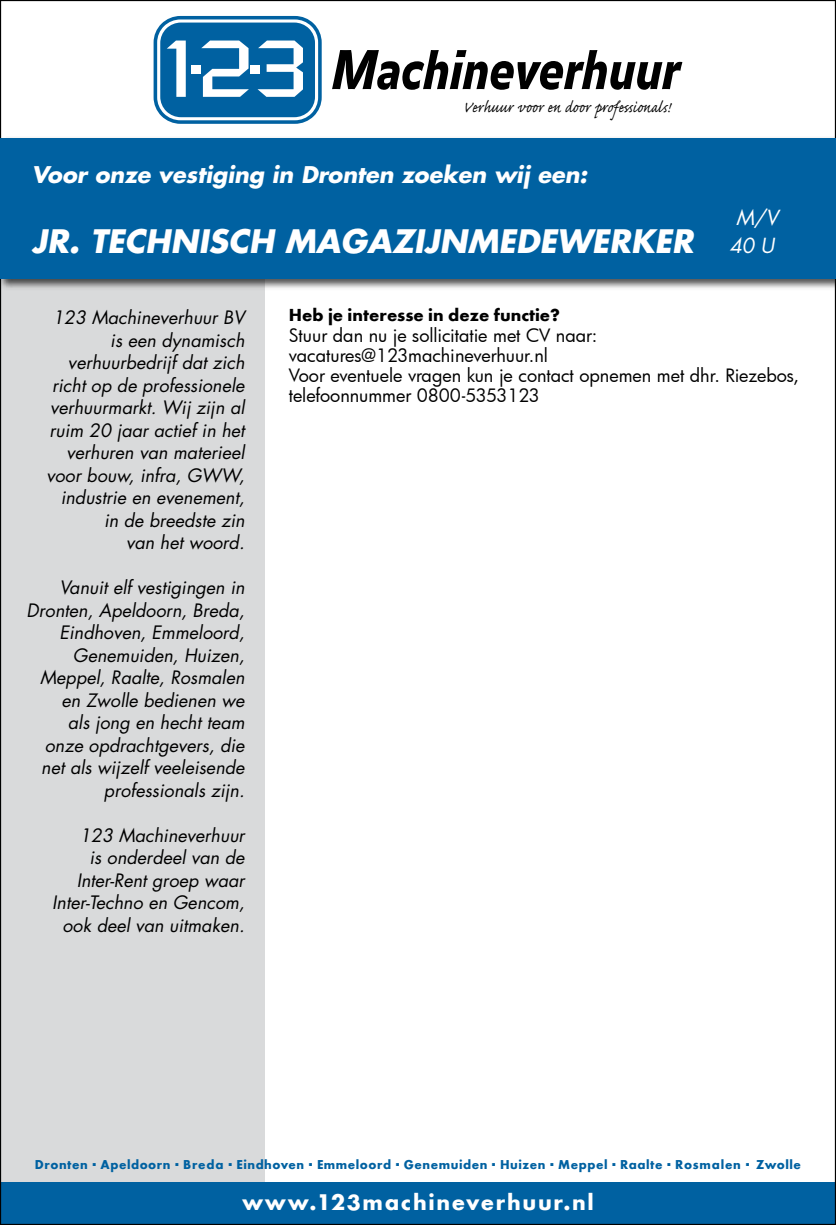
<style>
.page{position:relative;width:836px;height:1225px;background:#fff}
.page>*{position:absolute;margin:0;border:0;box-sizing:border-box;transform-origin:0 0}
.t1{font:italic 700 31.5px "Futura";color:#fff}
.t2{font:23.4px "Futura T Bold";letter-spacing:.07em;color:#fff}
.t3{font:italic 700 22.28px "Futura";color:#fff}
.t4{font:italic 20.25px "Futura";color:#fff}
.t5{font:20.03px "Caflisch Script Pro";letter-spacing:.01em;color:#000;scale:.9 1}
.t6{font:italic 18px/22.5px "Futura";color:#000;text-align:right}
.t7{font:18px/20.2px "Futura";color:#000}
.t8{font:18px "Futura T Bold";color:#000}
.t9{font:13.28px "Futura T Bold";letter-spacing:.04em;color:#0061a1}
.s1{font-weight:400;font-size:20.25px}
</style>
<div class="page">
<div style="left:0;top:260px;width:264px;height:938px;background:#d9dadb"></div>
<svg style="left:332px;top:50px;width:350px;height:40px"></svg>
<svg style="left:153px;top:16px;width:169px;height:108px"></svg>
<div style="left:0;top:1182px;width:836px;height:43px;background:#0061a1"></div>
<div style="left:0;top:136px;width:836px;height:155px;background:#000;opacity:.7"></div>
<div style="left:0;top:138px;width:836px;height:141px;background:#0061a1"></div>
<p class="t5" style="left:463px;top:97px;width:231px">Verhuur voor en door professionals!</p>
<p class="t3" style="left:32px;top:159px;width:557px">Voor onze vestiging in Dronten zoeken wij een:</p>
<h1 class="t1" style="left:32px;top:219px;width:744px">JR. TECHNISCH MAGAZIJNMEDEWERKER <span class="s1">40 U</span></h1>
<p class="t4" style="left:736px;top:205px;width:44px">M/V</p>
<p class="t6" style="left:46px;top:307px;width:199px">123 Machineverhuur BV is een dynamisch verhuurbedrijf dat zich richt op de professionele verhuurmarkt. Wij zijn al ruim 20 jaar actief in het verhuren van materieel voor bouw, infra, GWW, industrie en evenement, in de breedste zin<br>van het woord.</p>
<p class="t6" style="left:27px;top:577px;width:219px">Vanuit elf vestigingen in<br>Dronten, Apeldoorn, Breda,<br>Eindhoven, Emmeloord,<br>Genemuiden, Huizen,<br>Meppel, Raalte, Rosmalen en Zwolle bedienen we<br>als jong en hecht team onze opdrachtgevers, die net als wijzelf veeleisende professionals zijn.</p>
<p class="t6" style="left:52px;top:824px;width:194px">123 Machineverhuur<br>is onderdeel van de<br>Inter-Rent groep waar<br>Inter-Techno en Gencom, ook deel van uitmaken.</p>
<p class="t8" style="left:289px;top:304px;width:273px">Heb je interesse in deze functie?</p>
<p class="t7" style="left:289px;top:324px;width:512px">Stuur dan nu je sollicitatie met CV naar: vacatures@123machineverhuur.nl<br>Voor eventuele vragen kun je contact opnemen met dhr. Riezebos, telefoonnummer 0800-5353123</p>
<p class="t9" style="left:35px;top:1156px;width:767px">Dronten <sup>■</sup> Apeldoorn <sup>■</sup> Breda <sup>■</sup> Eindhoven <sup>■</sup> Emmeloord <sup>■</sup> Genemuiden <sup>■</sup> Huizen <sup>■</sup> Meppel <sup>■</sup> Raalte <sup>■</sup> Rosmalen <sup>■</sup> Zwolle</p>
<h2 class="t2" style="left:242px;top:1188px;width:353px">www.123machineverhuur.nl</h2>
</div>
